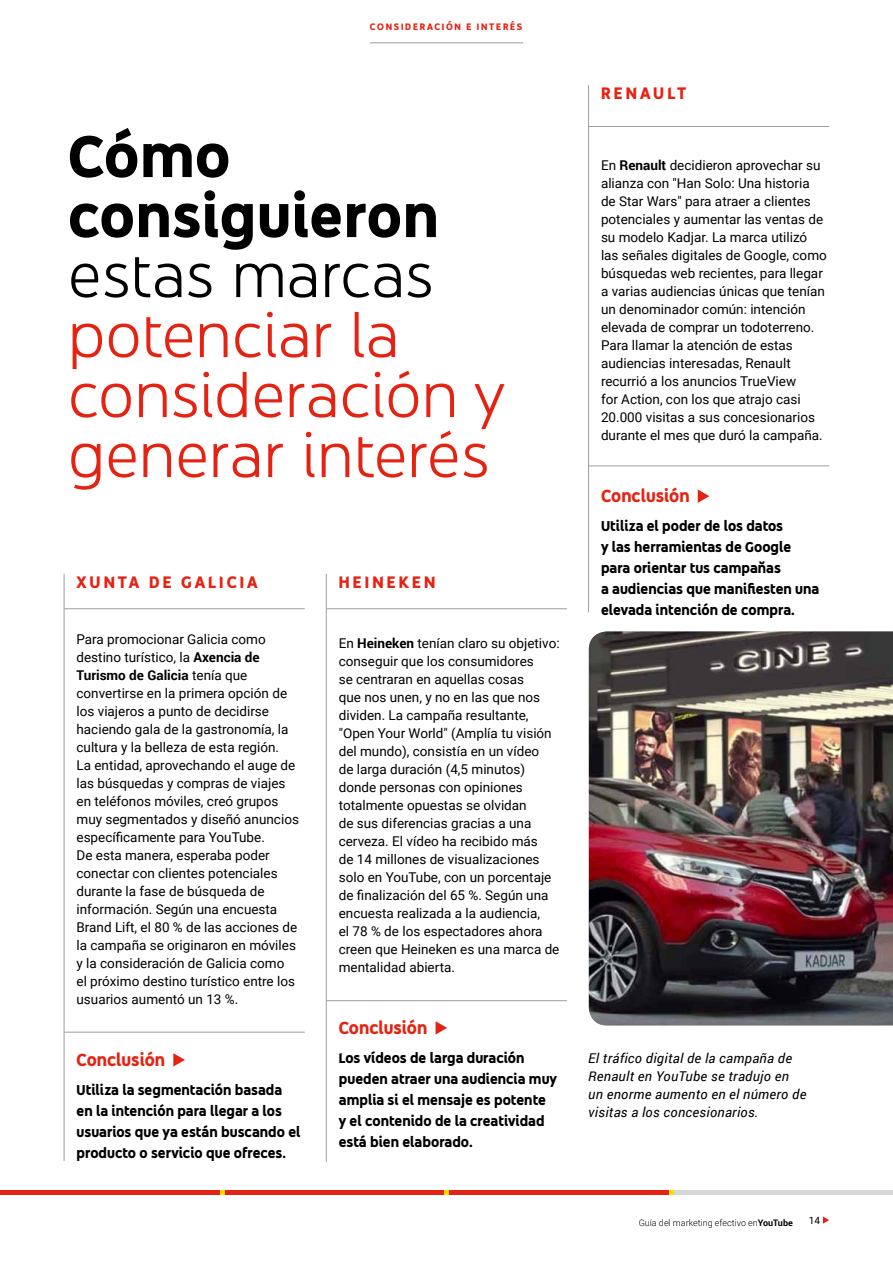
<style>
.page{position:relative;width:893px;height:1263px;background:#fff}
.page>*{position:absolute;margin:0;border:0;box-sizing:border-box;transform-origin:0 0}
.t1{font:300 66px/60px "YT Sans";color:#e42313;scale:1.04 1}
.t2{font:700 66px/60px "YT Sans";letter-spacing:.005em;color:#000;scale:1.04 1}
.t3{font:300 66px "YT Sans";color:#000;scale:1.04 1}
.t4{font:700 19.5px "YT Sans";color:#e42313}
.t5{font:700 18.6px "YT Sans";letter-spacing:.16em;color:#e42313;scale:1.04 1}
.t6{font:700 15.9px/21px "YT Sans";color:#000}
.t7{font:13.5px/18px "Roboto";color:#000}
.t8{font:italic 13.5px/18px "Roboto";letter-spacing:.02em;color:#000}
.t9{font:700 10.5px "YT Sans";letter-spacing:.155em;color:#e42313;scale:1.04 1}
.t10{font:10.05px "Roboto";color:#000}
.t11{font:300 9px "Roboto";color:#000}
.s1{font-weight:700}
</style>
<div class="page">
<svg style="left:823px;top:1216px;width:6px;height:8px"></svg>
<hr style="left:0;top:1191px;width:893px;height:4px;background:#d7d7d7">
<hr style="left:0;top:1191px;width:671px;height:4px;background:#e42313">
<hr style="left:370px;top:43px;width:153px;height:1px;background:#9d9d9c">
<svg style="left:221px;top:1191px;width:4px;height:4px"></svg>
<svg style="left:444px;top:1191px;width:4px;height:4px"></svg>
<svg style="left:669px;top:1191px;width:4px;height:4px"></svg>
<svg style="left:173px;top:1053px;width:12px;height:13px"></svg>
<hr style="left:64px;top:608px;width:241px;height:1px;background:#9d9d9c">
<svg style="left:436px;top:1021px;width:11px;height:13px"></svg>
<hr style="left:327px;top:608px;width:240px;height:1px;background:#9d9d9c">
<svg style="left:698px;top:489px;width:11px;height:14px"></svg>
<hr style="left:589px;top:126px;width:240px;height:1px;background:#9d9d9c">
<hr style="left:64px;top:574px;width:1px;height:587px;background:#9d9d9c">
<hr style="left:326px;top:574px;width:1px;height:588px;background:#9d9d9c">
<hr style="left:588px;top:85px;width:1px;height:527px;background:#9d9d9c">
<img style="left:589px;top:631px;width:304px;height:394px">
<hr style="left:327px;top:1000px;width:240px;height:1px;background:#9d9d9c">
<hr style="left:64px;top:1032px;width:241px;height:1px;background:#9d9d9c">
<hr style="left:589px;top:466px;width:240px;height:1px;background:#9d9d9c">
<p class="t9" style="left:370px;top:19px;width:148px">CONSIDERACIÓN E INTERÉS</p>
<h1 class="t2" style="left:68px;top:122px;width:358px">Cómo consiguieron</h1>
<h1 class="t3" style="left:68px;top:232px;width:353px">estas marcas</h1>
<h1 class="t1" style="left:68px;top:302px;width:422px">potenciar la consideración y generar interés</h1>
<h3 class="t5" style="left:77px;top:568px;width:176px">XUNTA DE GALICIA</h3>
<p class="t7" style="left:77px;top:630px;width:224px">Para promocionar Galicia como destino turístico, la <span class="s1">Axencia de Turismo de Galicia</span> tenía que convertirse en la primera opción de los viajeros a punto de decidirse haciendo gala de la gastronomía, la cultura y la belleza de esta región.<br>La entidad, aprovechando el auge de las búsquedas y compras de viajes en teléfonos móviles, creó grupos muy segmentados y diseñó anuncios específicamente para YouTube.<br>De esta manera, esperaba poder conectar con clientes potenciales durante la fase de búsqueda de información. Según una encuesta Brand Lift, el 80 % de las acciones de la campaña se originaron en móviles y la consideración de Galicia como<br>el próximo destino turístico entre los usuarios aumentó un 13 %.</p>
<h2 class="t4" style="left:77px;top:1045px;width:90px">Conclusión</h2>
<p class="t6" style="left:77px;top:1078px;width:226px">Utiliza la segmentación basada en la intención para llegar a los usuarios que ya están buscando el producto o servicio que ofreces.</p>
<h3 class="t5" style="left:339px;top:568px;width:94px">HEINEKEN</h3>
<p class="t7" style="left:339px;top:634px;width:222px">En <span class="s1">Heineken</span> tenían claro su objetivo: conseguir que los consumidores<br>se centraran en aquellas cosas<br>que nos unen, y no en las que nos dividen. La campaña resultante, "Open Your World" (Amplía tu visión del mundo), consistía en un vídeo<br>de larga duración (4,5 minutos) donde personas con opiniones totalmente opuestas se olvidan<br>de sus diferencias gracias a una cerveza. El vídeo ha recibido más<br>de 14 millones de visualizaciones solo en YouTube, con un porcentaje de finalización del 65 %. Según una encuesta realizada a la audiencia,<br>el 78 % de los espectadores ahora creen que Heineken es una marca de mentalidad abierta.</p>
<h2 class="t4" style="left:339px;top:1013px;width:90px">Conclusión</h2>
<p class="t6" style="left:339px;top:1046px;width:220px">Los vídeos de larga duración pueden atraer una audiencia muy amplia si el mensaje es potente y el contenido de la creatividad está bien elaborado.</p>
<h3 class="t5" style="left:601px;top:79px;width:84px">RENAULT</h3>
<p class="t7" style="left:601px;top:156px;width:227px">En <span class="s1">Renault</span> decidieron aprovechar su alianza con "Han Solo: Una historia de Star Wars" para atraer a clientes potenciales y aumentar las ventas de su modelo Kadjar. La marca utilizó las señales digitales de Google, como búsquedas web recientes, para llegar a varias audiencias únicas que tenían un denominador común: intención elevada de comprar un todoterreno.<br>Para llamar la atención de estas audiencias interesadas, Renault recurrió a los anuncios TrueView<br>for Action, con los que atrajo casi 20.000 visitas a sus concesionarios durante el mes que duró la campaña.</p>
<h2 class="t4" style="left:601px;top:481px;width:90px">Conclusión</h2>
<p class="t6" style="left:601px;top:515px;width:220px">Utiliza el poder de los datos<br>y las herramientas de Google para orientar tus campañas<br>a audiencias que manifiesten una elevada intención de compra.</p>
<p class="t8" style="left:588px;top:1049px;width:220px">El tráfico digital de la campaña de<br>Renault en YouTube se tradujo en un enorme aumento en el número de visitas a los concesionarios.</p>
<p class="t11" style="left:639px;top:1216px;width:156px">Guía del marketing efectivo en<span class="s1">YouTube</span></p>
<p class="t10" style="left:809px;top:1213px;width:13px">14</p>
</div>
